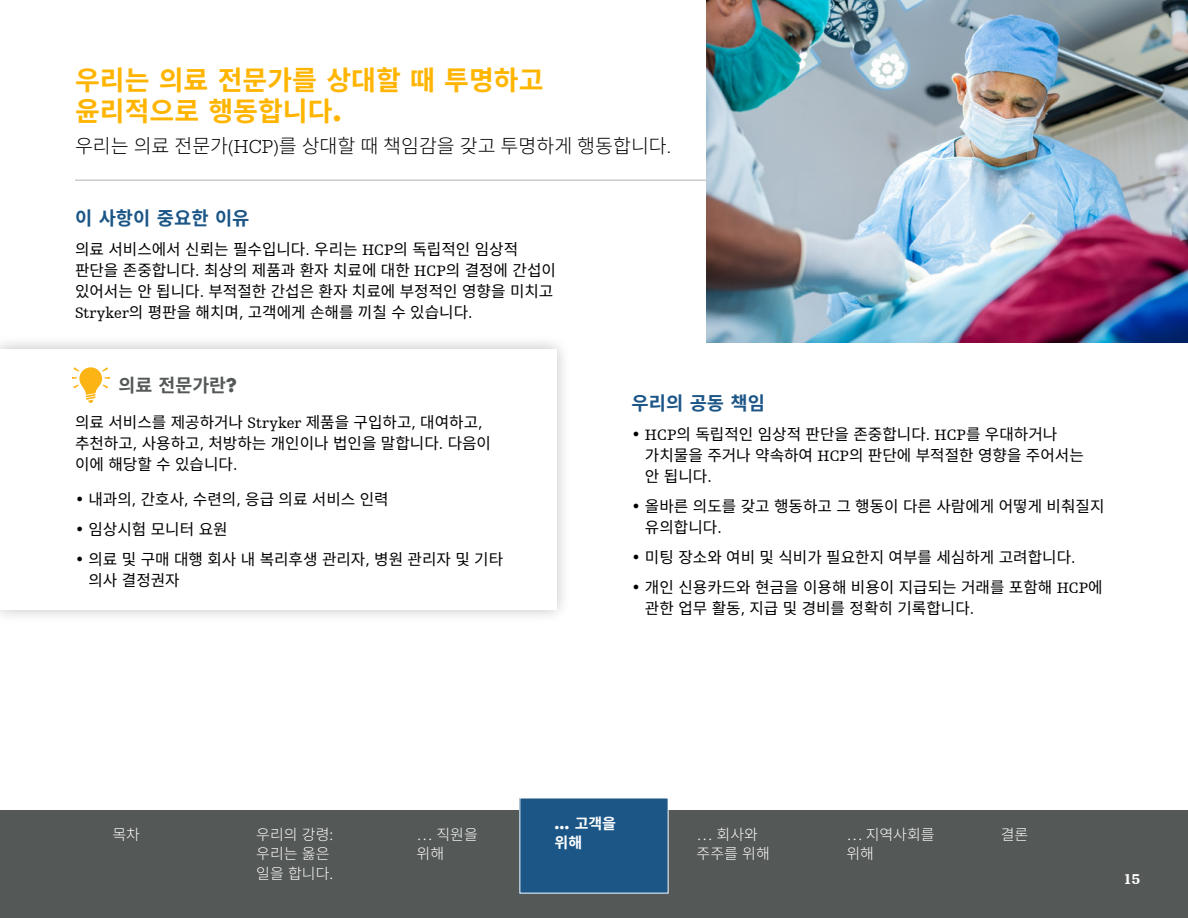
<style>
.page{position:relative;width:1188px;height:918px;background:#fff}
.page>*{position:absolute;margin:0;border:0;box-sizing:border-box;transform-origin:0 0}
.t1{font:700 27px/31.5px "Noto Sans CJ Kkr";color:#ffb500}
.t2{font:300 19.5px "Noto Sans CJ Kkr";color:#000}
.t3{font:700 18.75px "Noto Sans CJ Kkr";color:#1c5687}
.t4{font:700 18.3px "Noto Sans CJ Kkr";color:#545857}
.t5{font:15.75px/21px "Noto Sans CJ Kkr";color:#000}
.t6{font:300 15px/19.5px "Noto Sans CJ Kkr";color:#fff}
.t7{font:700 15px/19.5px "Noto Sans CJ Kkr";color:#fff}
.t8{font:900 15px "Humanist Slabserif 712 BT";color:#fff}
.s1{font-family:"Futura LT Pro"}
.s2{font-family:"Egyptienne URW"}
.s3{font-family:"Humanist Slabserif 712 BT"}
.s4{font-family:"Futura"}
</style>
<div class="page">
<hr style="left:75px;top:180px;width:1038px;height:1px;background:#b2b4ad">
<div style="left:0;top:334px;width:571px;height:291px;background:#000;opacity:.25"></div>
<div style="left:0;top:349px;width:556px;height:261px;background:#fff"></div>
<svg style="left:72px;top:367px;width:38px;height:36px"></svg>
<img style="left:707px;top:0;width:481px;height:342px">
<div style="left:0;top:810px;width:1188px;height:108px;background:#545857"></div>
<div style="left:520px;top:798px;width:148px;height:95px;background:#1c5687"></div>
<h1 class="t1" style="left:75px;top:65px;width:470px">우리는 의료 전문가를 상대할 때 투명하고 윤리적으로 행동합니다<span class="s1">.</span></h1>
<p class="t2" style="left:75px;top:135px;width:598px">우리는 의료 전문가<span class="s2">(HCP)</span>를 상대할 때 책임감을 갖고 투명하게 행동합니다<span class="s2">.</span></p>
<p class="t3" style="left:75px;top:208px;width:176px">이 사항이 중요한 이유</p>
<p class="t5" style="left:75px;top:240px;width:483px">의료 서비스에서 신뢰는 필수입니다<span class="s3">.</span> 우리는 <span class="s3">HCP</span>의 독립적인 임상적 판단을 존중합니다<span class="s3">.</span> 최상의 제품과 환자 치료에 대한 <span class="s3">HCP</span>의 결정에 간섭이 있어서는 안 됩니다<span class="s3">.</span> 부적절한 간섭은 환자 치료에 부정적인 영향을 미치고 <span class="s3">Stryker</span>의 평판을 해치며<span class="s3">,</span> 고객에게 손해를 끼칠 수 있습니다<span class="s3">.</span></p>
<p class="t4" style="left:118px;top:375px;width:120px">의료 전문가란<span class="s4">?</span></p>
<p class="t5" style="left:75px;top:412px;width:418px">의료 서비스를 제공하거나 <span class="s3">Stryker</span> 제품을 구입하고<span class="s3">,</span> 대여하고<span class="s3">, </span>추천하고<span class="s3">,</span> 사용하고<span class="s3">,</span> 처방하는 개인이나 법인을 말합니다<span class="s3">.</span> 다음이 이에 해당할 수 있습니다<span class="s3">.</span></p>
<p class="t5" style="left:75px;top:489px;width:315px"><span class="s3">•</span> 내과의<span class="s3">,</span> 간호사<span class="s3">,</span> 수련의<span class="s3">,</span> 응급 의료 서비스 인력</p>
<p class="t5" style="left:75px;top:519px;width:154px"><span class="s3">•</span> 임상시험 모니터 요원</p>
<p class="t5" style="left:88px;top:549px;width:416px;text-indent:-13px"><span class="s3">•</span> 의료 및 구매 대행 회사 내 복리후생 관리자<span class="s3">,</span> 병원 관리자 및 기타 의사 결정권자</p>
<p class="t3" style="left:632px;top:393px;width:135px">우리의 공동 책임</p>
<p class="t5" style="left:645px;top:424px;width:440px;text-indent:-13px"><span class="s3">• HCP</span>의 독립적인 임상적 판단을 존중합니다<span class="s3">. HCP</span>를 우대하거나 가치물을 주거나 약속하여 <span class="s3">HCP</span>의 판단에 부적절한 영향을 주어서는 안 됩니다<span class="s3">.</span></p>
<p class="t5" style="left:645px;top:496px;width:461px;text-indent:-13px"><span class="s3">•</span> 올바른 의도를 갖고 행동하고 그 행동이 다른 사람에게 어떻게 비춰질지 유의합니다<span class="s3">.</span></p>
<p class="t5" style="left:632px;top:547px;width:446px"><span class="s3">•</span> 미팅 장소와 여비 및 식비가 필요한지 여부를 세심하게 고려합니다<span class="s3">.</span></p>
<p class="t5" style="left:645px;top:577px;width:459px;text-indent:-13px"><span class="s3">•</span> 개인 신용카드와 현금을 이용해 비용이 지급되는 거래를 포함해 <span class="s3">HCP</span>에 관한 업무 활동<span class="s3">,</span> 지급 및 경비를 정확히 기록합니다<span class="s3">.</span></p>
<p class="t7" style="left:555px;top:814px;width:63px"><span class="s1">…</span> 고객을 위해</p>
<p class="t6" style="left:112px;top:825px;width:29px">목차</p>
<p class="t6" style="left:256px;top:825px;width:78px">우리의 강령: 우리는 옳은 일을 합니다.</p>
<p class="t6" style="left:557px;top:825px;width:63px">… 고객을 위해</p>
<p class="t6" style="left:697px;top:825px;width:75px">… 회사와 주주를 위해</p>
<p class="t6" style="left:846px;top:825px;width:90px">… 지역사회를 위해</p>
<p class="t6" style="left:417px;top:825px;width:63px">… 직원을</p>
<p class="t6" style="left:1001px;top:825px;width:29px">결론</p>
<p class="t6" style="left:417px;top:844px;width:29px">위해</p>
<p class="t8" style="left:1123px;top:870px;width:18px">15</p>
</div>
